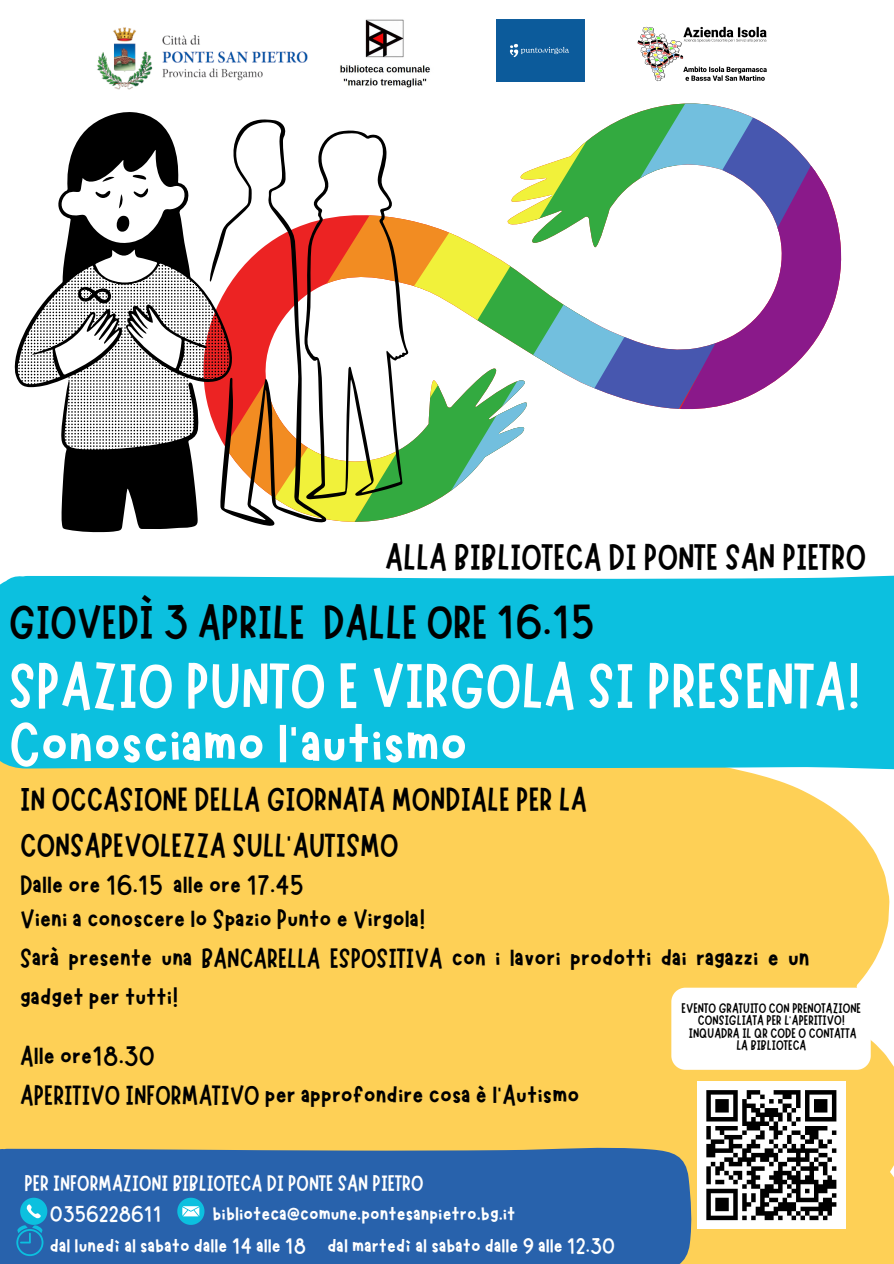
<style>
.page{position:relative;width:894px;height:1264px;background:#fff}
.page>*{position:absolute;margin:0;border:0;box-sizing:border-box;transform-origin:0 0}
.t1{font:64.5px/58.5px "Marykate";color:#fff}
.t2{font:48px "Marykate";color:#000}
.t3{font:36.9px "Marykate";color:#000}
.t4{font:33.45px/45.9px "Marykate";color:#000}
.t5{font:28.05px/39px "Marykate";color:#000}
.t6{font:22.5px/31.5px "Marykate";color:#fff}
.t7{font:13.95px/12.3px "Marykate";color:#000;text-align:center}
</style>
<div class="page">
<img style="left:97px;top:27px;width:103px;height:63px">
<img style="left:365px;top:19px;width:39px;height:21px">
<div style="left:496px;top:20px;width:88px;height:20px;background:#0c5b9b"></div>
<img style="left:640px;top:26px;width:127px;height:14px">
<div style="left:0;top:775px;width:893px;height:488px;background:#fed056"></div>
<div style="left:0;top:575px;width:893px;height:200px;background:#0cc0df"></div>
<svg style="left:144px;top:40px;width:623px;height:50px"></svg>
<svg style="left:716px;top:105px;width:68px;height:32px"></svg>
<svg style="left:716px;top:137px;width:126px;height:270px"></svg>
<svg style="left:408px;top:103px;width:308px;height:410px"></svg>
<svg style="left:15px;top:112px;width:393px;height:420px"></svg>
<div style="left:0;top:1145px;width:692px;height:118px;background:#2862ac"></div>
<svg style="left:177px;top:1197px;width:27px;height:27px"></svg>
<svg style="left:16px;top:1197px;width:31px;height:58px;background:#238fc4"></svg>
<div style="left:697px;top:1081px;width:148px;height:148px;background:#fff"></div>
<svg style="left:671px;top:987px;width:204px;height:235px"></svg>
<p class="t3" style="left:385px;top:533px;width:482px">ALLA BIBLIOTECA DI PONTE SAN PIETRO</p>
<p class="t2" style="left:9px;top:590px;width:587px">GIOVEDÌ 3 APRILE DALLE ORE 16.15</p>
<p class="t1" style="left:9px;top:650px;width:852px">SPAZIO PUNTO E VIRGOLA SI PRESENTA!<br>Conosciamo l’autismo</p>
<h2 class="t4" style="left:20px;top:773px;width:568px">IN OCCASIONE DELLA GIORNATA MONDIALE PER LA<br>CONSAPEVOLEZZA SULL’AUTISMO</h2>
<p class="t5" style="left:20px;top:865px;width:406px;line-height:33.9px">Dalle ore 16.15 alle ore 17.45<br>Vieni a conoscere lo Spazio Punto e Virgola!</p>
<p class="t5" style="left:20px;top:935px;width:790px">Sarà presente una BANCARELLA ESPOSITIVA con i lavori prodotti dai ragazzi e un gadget per tutti!</p>
<p class="t5" style="left:20px;top:1033px;width:560px">Alle ore18.30<br>APERITIVO INFORMATIVO per approfondire cosa è l’Autismo</p>
<p class="t7" style="left:681px;top:1000px;width:181px">EVENTO GRATUITO CON PRENOTAZIONE<br>CONSIGLIATA PER L’APERITIVO!</p>
<p class="t7" style="left:688px;top:1025px;width:169px">INQUADRA IL QR CODE O CONTATTA<br>LA BIBLIOTECA</p>
<p class="t6" style="left:50px;top:1165px;width:375px;text-indent:-25px">PER INFORMAZIONI BIBLIOTECA DI PONTE SAN PIETRO<br>0356228611</p>
<p class="t6" style="left:50px;top:1196px;width:566px;text-indent:163px">biblioteca@comune.pontesanpietro.bg.it<br>dal lunedì al sabato dalle 14 alle 18 dal martedì al sabato dalle 9 alle 12.30</p>
</div>
